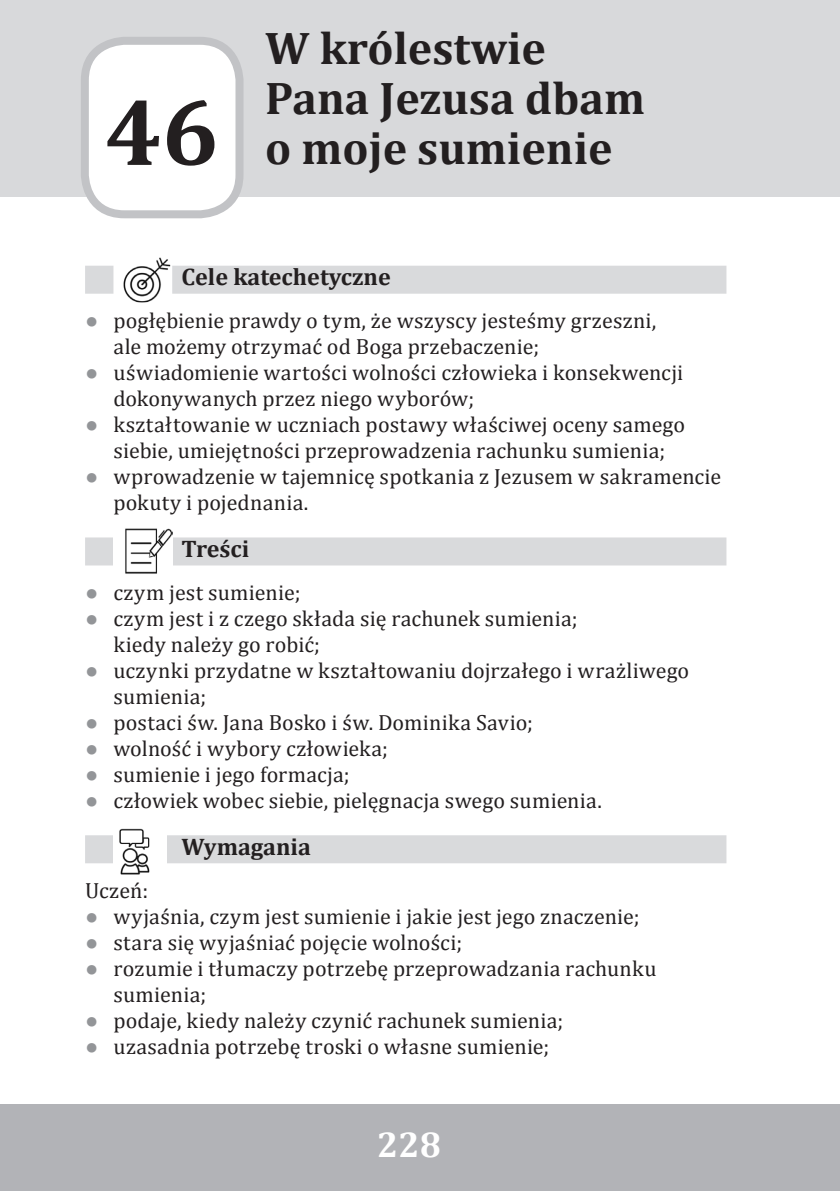
<style>
.page{position:relative;width:840px;height:1191px;background:#fff}
.page>*{position:absolute;margin:0;border:0;box-sizing:border-box;transform-origin:0 0}
.t1{font:700 96px "Cambria";color:#231f20}
.t2{font:700 46px/50px "Cambria";color:#231f20}
.t3{font:700 36px "Cambria";color:#fff}
.t4{font:700 24px "Cambria";color:#231f20}
.t5{font:22px/26px "Cambria";letter-spacing:.005em;color:#231f20}
.s1{font-family:"Arial";color:#939598}
</style>
<div class="page">
<div style="left:0;top:1104px;width:839px;height:87px;background:#b2b3b7"></div>
<div style="left:85px;top:266px;width:641px;height:28px;background:#d9dadc"></div>
<div style="left:85px;top:537px;width:641px;height:28px;background:#d9dadc"></div>
<div style="left:85px;top:835px;width:641px;height:28px;background:#d9dadc"></div>
<div style="left:0;top:0;width:839px;height:197px;background:#d8d9db"></div>
<div style="left:85px;top:41px;width:154px;height:173px;background:#fff;border-radius:40px"></div>
<div style="left:81px;top:37px;width:162px;height:181px;border:8px solid #c2c3c6;border-radius:40px"></div>
<div style="left:114px;top:256px;width:57px;height:47px;background:#fff"></div>
<img style="left:123px;top:258px;width:46px;height:43px">
<div style="left:113px;top:255px;width:59px;height:49px;border:2px solid #fff"></div>
<div style="left:113px;top:527px;width:60px;height:48px;background:#fff"></div>
<img style="left:125px;top:528px;width:48px;height:46px">
<div style="left:113px;top:828px;width:54px;height:47px;background:#fff"></div>
<img style="left:119px;top:828px;width:31px;height:47px">
<h1 class="t1" style="left:105px;top:64px;width:115px">46</h1>
<h2 class="t2" style="left:265px;top:22px;width:381px">W królestwie<br>Pana Jezusa dbam o moje sumienie</h2>
<p class="t4" style="left:181px;top:260px;width:211px">Cele katechetyczne</p>
<p class="t5" style="left:113px;top:307px;width:544px;text-indent:-28px"><span class="s1">●</span> pogłębienie prawdy o tym, że wszyscy jesteśmy grzeszni, ale możemy otrzymać od Boga przebaczenie;</p>
<p class="t5" style="left:113px;top:360px;width:571px;text-indent:-28px"><span class="s1">●</span> uświadomienie wartości wolności człowieka i konsekwencji dokonywanych przez niego wyborów;</p>
<p class="t5" style="left:85px;top:412px;width:601px;text-align:center"><span class="s1">●</span> kształtowanie w uczniach postawy właściwej oceny samego siebie, umiejętności przeprowadzenia rachunku sumienia;</p>
<p class="t5" style="left:113px;top:464px;width:609px;text-indent:-28px"><span class="s1">●</span> wprowadzenie w tajemnicę spotkania z Jezusem w sakramencie pokuty i pojednania.</p>
<p class="t4" style="left:181px;top:532px;width:69px">Treści</p>
<p class="t5" style="left:85px;top:579px;width:217px"><span class="s1">●</span> czym jest sumienie;</p>
<p class="t5" style="left:113px;top:605px;width:465px;text-indent:-28px"><span class="s1">●</span> czym jest i z czego składa się rachunek sumienia; kiedy należy go robić;</p>
<p class="t5" style="left:113px;top:657px;width:577px;text-indent:-28px"><span class="s1">●</span> uczynki przydatne w kształtowaniu dojrzałego i wrażliwego sumienia;</p>
<p class="t5" style="left:85px;top:709px;width:449px"><span class="s1">●</span> postaci św. Jana Bosko i św. Dominika Savio;</p>
<p class="t5" style="left:85px;top:735px;width:304px"><span class="s1">●</span> wolność i wybory człowieka;</p>
<p class="t5" style="left:85px;top:761px;width:266px"><span class="s1">●</span> sumienie i jego formacja;</p>
<p class="t5" style="left:85px;top:787px;width:518px"><span class="s1">●</span> człowiek wobec siebie, pielęgnacja swego sumienia.</p>
<p class="t4" style="left:181px;top:829px;width:131px">Wymagania</p>
<p class="t5" style="left:85px;top:877px;width:65px">Uczeń:</p>
<p class="t5" style="left:85px;top:903px;width:555px"><span class="s1">●</span> wyjaśnia, czym jest sumienie i jakie jest jego znaczenie;</p>
<p class="t5" style="left:85px;top:929px;width:378px"><span class="s1">●</span> stara się wyjaśniać pojęcie wolności;</p>
<p class="t5" style="left:113px;top:955px;width:544px;text-indent:-28px"><span class="s1">●</span> rozumie i tłumaczy potrzebę przeprowadzania rachunku sumienia;</p>
<p class="t5" style="left:85px;top:1007px;width:479px"><span class="s1">●</span> podaje, kiedy należy czynić rachunek sumienia;</p>
<p class="t5" style="left:85px;top:1033px;width:465px"><span class="s1">●</span> uzasadnia potrzebę troski o własne sumienie;</p>
<h3 class="t3" style="left:377px;top:1118px;width:65px">228</h3>
</div>
